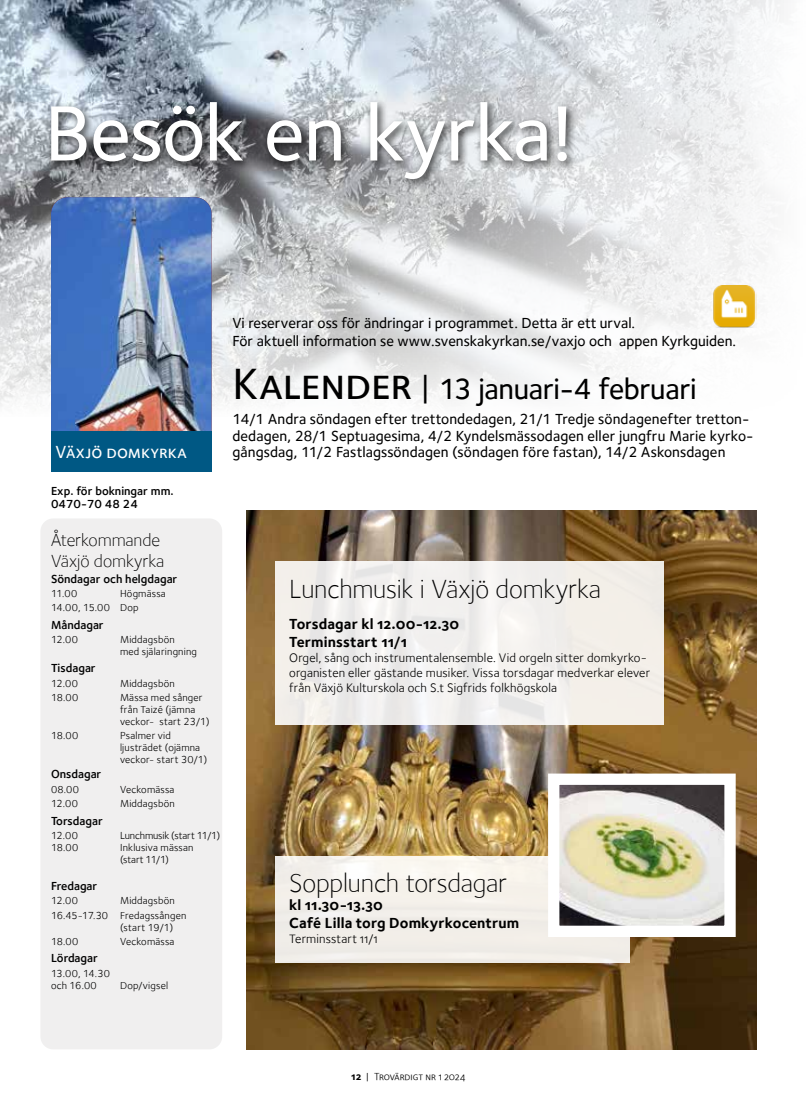
<style>
.page{position:relative;width:808px;height:1106px;background:#fff}
.page>*{position:absolute;margin:0;border:0;box-sizing:border-box;transform-origin:0 0}
.t1{font:81px "Foundry Sterling Medium OSF";letter-spacing:-.015em;color:#fff}
.t2{font:500 30px "Foundry Sterling";letter-spacing:-.015em;color:#000}
.t3{font:300 27px "Foundry Sterling";letter-spacing:-.005em;color:#000}
.t4{font:300 18px/21px "Foundry Sterling";letter-spacing:-.005em;color:#000}
.t5{font:18px "Foundry Sterling Medium Expert";color:#fff}
.t6{font:500 15px/16.5px "Foundry Sterling";letter-spacing:.005em;color:#000}
.t7{font:15px/18px "Foundry Sterling Bold OSF";letter-spacing:.01em;color:#000}
.t8{font:12.75px/15px "Foundry Sterling Book OSF";letter-spacing:.01em;color:#000}
.t9{font:600 12px/13.5px "Foundry Sterling";color:#000}
.t10{font:10.5px/12px "Foundry Sterling";letter-spacing:.015em;color:#000}
.t11{font:10.5px "Foundry Sterling";letter-spacing:-.015em;color:#000}
.t12{font:10.5px "Foundry Sterling Book Expert";color:#000}
.s1{font-family:"Foundry Sterling Medium Expert";font-weight:400;font-size:45px}
.s2{font-family:"Foundry Sterling Book Expert";font-weight:400;font-size:36px}
.s3{font-family:"Foundry Sterling Bold OSF"}
</style>
<div class="page">
<img style="left:0;top:0;width:784px;height:407px">
<img style="left:51px;top:197px;width:161px;height:235px">
<div style="left:51px;top:432px;width:161px;height:40px;background:#005884"></div>
<div style="left:40px;top:518px;width:182px;height:531px;background:#f0efef;border-radius:13px"></div>
<div style="left:46px;top:97px;width:532px;height:93px;background:#000;opacity:.75"></div>
<img style="left:711px;top:285px;width:46px;height:42px">
<img style="left:247px;top:510px;width:510px;height:539px">
<div style="left:275px;top:560px;width:388px;height:164px;background:linear-gradient(to right,#f0efee,#f3efea)"></div>
<div style="left:275px;top:855px;width:354px;height:107px;background:#f2efe9"></div>
<img style="left:560px;top:785px;width:164px;height:140px">
<div style="left:548px;top:773px;width:188px;height:164px;border:11px solid #fff"></div>
<h1 class="t1" style="left:45px;top:86px;width:532px">Besök en kyrka!</h1>
<h3 class="t6" style="left:232px;top:314px;width:505px;line-height:18px">Vi reserverar oss för ändringar i programmet. Detta är ett urval.<br>För aktuell information se www.svenskakyrkan.se/vaxjo och appen Kyrkguiden.</h3>
<h2 class="t2" style="left:232px;top:372px;width:466px"><span class="s1">Kalender</span> <span class="s2">|</span> 13 januari-4 februari</h2>
<h3 class="t6" style="left:232px;top:411px;width:523px">14/1 Andra söndagen efter trettondedagen, 21/1 Tredje söndagenefter tretton&shy;dedagen, 28/1 Septuagesima, 4/2 Kyndelsmässodagen eller jungfru Marie kyrko-</h3>
<h3 class="t5" style="left:55px;top:442px;width:133px">Växjö domkyrka</h3>
<h3 class="t6" style="left:232px;top:444px;width:494px">gångsdag, 11/2 Fastlagssöndagen (söndagen före fastan), 14/2 Askonsdagen</h3>
<p class="t9" style="left:51px;top:484px;width:124px">Exp. för bokningar mm.<br>0470-70 48 24</p>
<h3 class="t4" style="left:51px;top:529px;width:115px">Återkommande<br>Växjö domkyrka</h3>
<p class="t9" style="left:51px;top:571px;width:128px">Söndagar och helgdagar</p>
<p class="t10" style="left:51px;top:587px;width:28px">11.00</p>
<p class="t10" style="left:51px;top:586px;width:116px;line-height:14.1px;text-indent:69px">Högmässa<br>14.00, 15.00 Dop</p>
<p class="t9" style="left:51px;top:617px;width:54px">Måndagar</p>
<p class="t10" style="left:51px;top:633px;width:28px">12.00</p>
<p class="t10" style="left:120px;top:633px;width:78px">Middagsbön<br>med själaringning</p>
<p class="t9" style="left:51px;top:661px;width:46px">Tisdagar</p>
<p class="t10" style="left:51px;top:677px;width:28px">12.00</p>
<p class="t10" style="left:120px;top:677px;width:56px">Middagsbön</p>
<p class="t10" style="left:51px;top:691px;width:29px">18.00</p>
<p class="t10" style="left:120px;top:691px;width:91px">Mässa med sånger från Taizé (jämna veckor- start 23/1)</p>
<p class="t10" style="left:51px;top:729px;width:29px">18.00</p>
<p class="t10" style="left:120px;top:729px;width:89px">Psalmer vid ljusträdet (ojämna veckor- start 30/1)</p>
<p class="t9" style="left:51px;top:767px;width:52px">Onsdagar</p>
<p class="t10" style="left:51px;top:783px;width:30px">08.00</p>
<p class="t10" style="left:120px;top:783px;width:56px">Veckomässa</p>
<p class="t10" style="left:51px;top:797px;width:28px">12.00</p>
<p class="t10" style="left:120px;top:797px;width:56px">Middagsbön</p>
<p class="t9" style="left:51px;top:813px;width:53px">Torsdagar</p>
<p class="t10" style="left:51px;top:829px;width:28px">12.00</p>
<p class="t11" style="left:120px;top:829px;width:102px">Lunchmusik (start 11/1)</p>
<p class="t10" style="left:51px;top:841px;width:29px">18.00</p>
<p class="t10" style="left:120px;top:841px;width:75px">Inklusiva mässan (start 11/1)</p>
<p class="t9" style="left:51px;top:879px;width:48px">Fredagar</p>
<p class="t10" style="left:51px;top:894px;width:28px">12.00</p>
<p class="t10" style="left:51px;top:893px;width:137px;line-height:14.1px;text-indent:69px">Middagsbön<br>16.45-17.30 Fredagssången</p>
<p class="t10" style="left:120px;top:921px;width:55px">(start 19/1)</p>
<p class="t10" style="left:51px;top:935px;width:29px">18.00</p>
<p class="t10" style="left:120px;top:935px;width:56px">Veckomässa</p>
<p class="t9" style="left:51px;top:951px;width:48px">Lördagar</p>
<p class="t10" style="left:51px;top:967px;width:60px">13.00, 14.30 och 16.00</p>
<p class="t10" style="left:120px;top:979px;width:50px">Dop/vigsel</p>
<h3 class="t3" style="left:289px;top:573px;width:313px">Lunchmusik i Växjö domkyrka</h3>
<h3 class="t7" style="left:289px;top:614px;width:172px">Torsdagar kl 12.00-12.30<br>Terminsstart 11/1</h3>
<p class="t8" style="left:289px;top:650px;width:362px">Orgel, sång och instrumentalensemble. Vid orgeln sitter domkyrko&shy;organisten eller gästande musiker. Vissa torsdagar medverkar elever från Växjö Kulturskola och S.t Sigfrids folkhögskola</p>
<h3 class="t3" style="left:289px;top:867px;width:220px">Sopplunch torsdagar</h3>
<h3 class="t7" style="left:289px;top:896px;width:232px">kl 11.30-13.30<br>Café Lilla torg Domkyrkocentrum</h3>
<p class="t8" style="left:289px;top:931px;width:90px">Terminsstart 11/1</p>
<p class="t12" style="left:351px;top:1070px;width:115px"><span class="s3">12</span> | Trovärdigt nr 1 2024</p>
</div>
